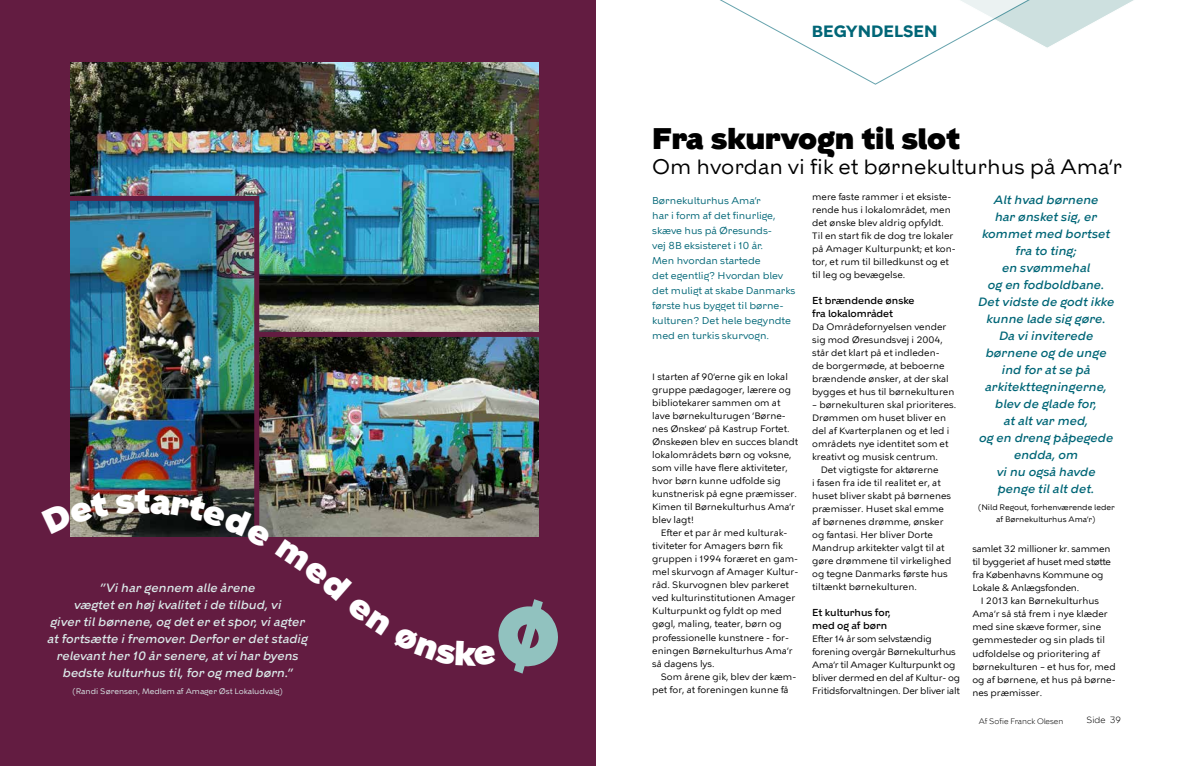
<style>
.page{position:relative;width:1191px;height:766px;background:#fff}
.page>*{position:absolute;margin:0;border:0;box-sizing:border-box;transform-origin:0 0}
.t1{font:900 34.7px "KBH";color:#fff}
.t2{font:900 30px "KBH";color:#000}
.t3{font:21px "KBH";color:#000}
.t4{font:700 16px "KBH";color:#067}
.t5{font:italic 500 12px/17px "KBH";letter-spacing:.01em;color:#067;text-align:center}
.t6{font:italic 500 12px/17px "KBH";letter-spacing:.01em;color:#dae8e8;text-align:center}
.t7{font:10px/15px "KBH";color:#067}
.t8{font:500 10px/13px "KBH";color:#000}
.t9{font:9.3px/13px "KBH Tekst";color:#000}
.t10{font:9.3px/13px "KBH Tekst";letter-spacing:-.02em;color:#000}
.t11{font:300 9px "KBH";color:#000}
.t12{font:8px/12px "KBH";color:#000;text-align:center}
.t13{font:8px "KBH";color:#dae8e8}
.t14{font:300 8px "KBH";color:#000}
</style>
<div class="page">
<div style="left:0;top:0;width:595px;height:765px;background:#631c41"></div>
<img style="left:71px;top:62px;width:467px;height:270px">
<img style="left:262px;top:337px;width:277px;height:156px">
<img style="left:70px;top:193px;width:192px;height:344px">
<div style="left:257px;top:332px;width:296px;height:5px;background:#631c41"></div>
<svg style="left:720px;top:0;width:414px;height:85px"></svg>
<svg style="left:70px;top:490px;width:39px;height:44px;background:#706256"></svg>
<svg style="left:115px;top:494px;width:20px;height:20px"></svg>
<svg style="left:150px;top:493px;width:389px;height:44px;background:#5f5c54"></svg>
<h1 class="t1" style="left:134px;top:479px;width:18px">t</h1>
<p class="t6" style="left:48px;top:579px;width:262px">”Vi har gennem alle årene<br>vægtet en høj kvalitet i de tilbud, vi<br>giver til børnene, og det er et spor, vi agter at fortsætte i fremover. Derfor er det stadig relevant her 10 år senere, at vi har byens bedste kulturhus til, for og med børn.”</p>
<p class="t13" style="left:72px;top:686px;width:213px">(Randi Sørensen, Medlem af Amager Øst Lokaludvalg)</p>
<h3 class="t4" style="left:811px;top:22px;width:127px">BEGYNDELSEN</h3>
<h2 class="t2" style="left:652px;top:120px;width:309px">Fra skurvogn til slot</h2>
<h3 class="t3" style="left:652px;top:153px;width:471px">Om hvordan vi fik et børnekulturhus på Ama’r</h3>
<p class="t7" style="left:652px;top:193px;width:145px">Børnekulturhus Ama’r<br>har i form af det finurlige, skæve hus på Øresunds-<br>vej 8B eksisteret i 10 år.<br>Men hvordan startede<br>det egentlig? Hvordan blev det muligt at skabe Danmarks første hus bygget til børne&shy;kulturen? Det hele begyndte med en turkis skurvogn.</p>
<p class="t9" style="left:652px;top:370px;width:148px">I starten af 90’erne gik en lokal gruppe pædagoger, lærere og bibliotekarer sammen om at lave børnekulturugen ’Børne&shy;nes Ønskeø’ på Kastrup Fortet.<br>Ønskeøen blev en succes blandt lokalområdets børn og voksne, som ville have flere aktiviteter, hvor børn kunne udfolde sig kunstnerisk på egne præmisser.<br>Kimen til Børnekulturhus Ama’r blev lagt!</p>
<p class="t9" style="left:652px;top:526px;width:148px;text-indent:9px">Efter et par år med kulturak&shy;tiviteter for Amagers børn fik gruppen i 1994 foræret en gam&shy;mel skurvogn af Amager Kultur&shy;råd. Skurvognen blev parkeret ved kulturinstitutionen Amager<br>Kulturpunkt og fyldt op med gøgl, maling, teater, børn og professionelle kunstnere - for&shy;eningen Børnekulturhus Ama’r så dagens lys.</p>
<p class="t9" style="left:652px;top:669px;width:146px;text-indent:9px">Som årene gik, blev der kæm&shy;pet for, at foreningen kunne få</p>
<p class="t9" style="left:812px;top:190px;width:145px">mere faste rammer i et eksiste&shy;rende hus i lokalområdet, men det ønske blev aldrig opfyldt.<br>Til en start fik de dog tre lokaler på Amager Kulturpunkt; et kon&shy;tor, et rum til billedkunst og et til leg og bevægelse.</p>
<p class="t8" style="left:812px;top:294px;width:104px">Et brændende ønske fra lokalområdet</p>
<p class="t9" style="left:812px;top:320px;width:144px">Da Områdefornyelsen vender sig mod Øresundsvej i 2004, står det klart på et indleden-<br>de borgermøde, at beboerne brændende ønsker, at der skal bygges et hus til børnekulturen</p>
<p class="t9" style="left:812px;top:398px;width:146px">– børnekulturen skal prioriteres.</p>
<p class="t9" style="left:812px;top:411px;width:135px">Drømmen om huset bliver en</p>
<p class="t9" style="left:812px;top:424px;width:139px">del af Kvarterplanen og et led i</p>
<p class="t9" style="left:812px;top:437px;width:138px">områdets nye identitet som et</p>
<p class="t9" style="left:812px;top:450px;width:127px">kreativt og musisk centrum.</p>
<p class="t9" style="left:820px;top:463px;width:120px">Det vigtigste for aktørerne</p>
<p class="t9" style="left:812px;top:476px;width:130px">i fasen fra ide til realitet er, at</p>
<p class="t9" style="left:812px;top:489px;width:140px">huset bliver skabt på børnenes</p>
<p class="t9" style="left:812px;top:502px;width:133px">præmisser. Huset skal emme</p>
<p class="t9" style="left:812px;top:515px;width:133px">af børnenes drømme, ønsker</p>
<p class="t9" style="left:812px;top:528px;width:122px">og fantasi. Her bliver Dorte</p>
<p class="t9" style="left:812px;top:541px;width:134px">Mandrup arkitekter valgt til at</p>
<p class="t9" style="left:812px;top:554px;width:141px">gøre drømmene til virkelighed</p>
<p class="t9" style="left:812px;top:567px;width:137px">og tegne Danmarks første hus</p>
<p class="t9" style="left:812px;top:580px;width:106px">tiltænkt børnekulturen.</p>
<p class="t8" style="left:812px;top:606px;width:80px">Et kulturhus for, med og af børn</p>
<p class="t10" style="left:812px;top:632px;width:149px">Efter 14 år som selvstændig forening overgår Børnekulturhus Ama’r til Amager Kulturpunkt og bliver dermed en del af Kultur- og Fritidsforvaltningen. Der bliver ialt</p>
<p class="t5" style="left:978px;top:191px;width:137px">Alt hvad børnene<br>har ønsket sig, er kommet med bortset fra to ting;<br>en svømmehal<br>og en fodboldbane.<br>Det vidste de godt ikke kunne lade sig gøre.<br>Da vi inviterede børnene og de unge ind for at se på arkitekttegningerne, blev de glade for,<br>at alt var med,<br>og en dreng påpegede endda, om<br>vi nu også havde penge til alt det.</p>
<p class="t12" style="left:977px;top:500px;width:139px">(Nild Regout, forhenværende leder af Børnekulturhus Ama’r)</p>
<p class="t10" style="left:972px;top:542px;width:140px">samlet 32 millioner kr. sammen til byggeriet af huset med støtte fra Københavns Kommune og<br>Lokale &amp; Anlægsfonden.</p>
<p class="t9" style="left:972px;top:594px;width:145px;text-indent:9px">I 2013 kan Børnekulturhus<br>Ama’r så stå frem i nye klæder med sine skæve former, sine gemmesteder og sin plads til udfoldelse og prioritering af børnekulturen – et hus for, med og af børnene, et hus på børne&shy;nes præmisser.</p>
<p class="t14" style="left:978px;top:715px;width:86px">Af Sofie Franck Olesen</p>
<p class="t11" style="left:1086px;top:714px;width:36px">Side 39</p>
</div>
